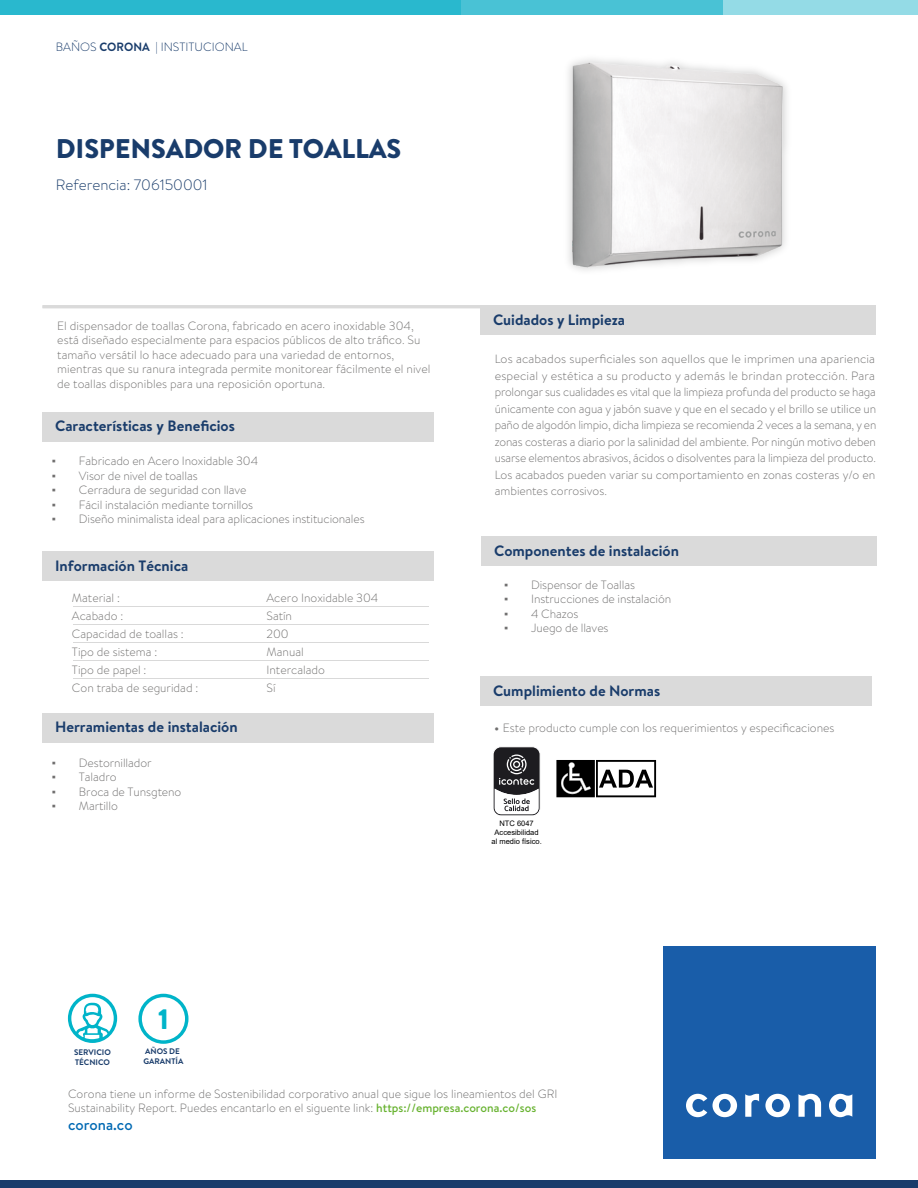
<style>
.page{position:relative;width:918px;height:1188px;background:#fff}
.page>*{position:absolute;margin:0;border:0;box-sizing:border-box;transform-origin:0 0}
.t1{font:900 28.95px "Brandon Grotesque";color:#00b4c9}
.t2{font:900 27px "Brandon Grotesque";letter-spacing:-.005em;color:#193c6b}
.t3{font:700 15px "Brandon Text";color:#193c6b}
.t4{font:300 15px "Brandon Text";color:#193c6b}
.t5{font:500 15px "Brandon Text";color:#0069b3}
.t6{font:300 12px/16.5px "Brandon Text";letter-spacing:-.005em;color:#706f6f;text-align:justify}
.t7{font:300 12px/18px "Brandon Text";color:#71706f}
.t8{font:300 12px "Brandon Text";color:#193c6b}
.t9{font:700 8.1px/9.6px "Brandon Grotesque";color:#193c6b}
.t10{font:7.5px/9px "Arial";color:#000;text-align:center}
.s1{font-weight:700}
.s2{font-family:"Times New Roman";font-weight:400}
.s3{font-weight:500;color:#67b22f}
</style>
<div class="page">
<div style="left:480px;top:676px;width:392px;height:30px;background:#dadada"></div>
<div style="left:663px;top:946px;width:212px;height:213px;background:#195da9"></div>
<svg style="left:686px;top:1094px;width:51px;height:23px"></svg>
<svg style="left:765px;top:1094px;width:25px;height:23px"></svg>
<svg style="left:798px;top:1094px;width:23px;height:23px"></svg>
<svg style="left:829px;top:1094px;width:23px;height:23px"></svg>
<svg style="left:745px;top:1094px;width:14px;height:23px"></svg>
<div style="left:0;top:1181px;width:918px;height:7px;background:#193c6b"></div>
<hr style="left:43px;top:305px;width:829px;height:3px;background:#dadada">
<div style="left:480px;top:305px;width:396px;height:30px;background:#dadada"></div>
<div style="left:42px;top:551px;width:391px;height:30px;background:#dadada"></div>
<hr style="left:73px;top:624px;width:355px;height:1px;background:#d9d9d9">
<hr style="left:73px;top:606px;width:355px;height:1px;background:#d9d9d9">
<hr style="left:73px;top:678px;width:355px;height:1px;background:#d9d9d9">
<hr style="left:73px;top:660px;width:355px;height:1px;background:#d9d9d9">
<hr style="left:73px;top:643px;width:355px;height:1px;background:#d9d9d9">
<div style="left:42px;top:412px;width:391px;height:30px;background:#dadada"></div>
<div style="left:42px;top:713px;width:391px;height:30px;background:#dadada"></div>
<div style="left:481px;top:536px;width:396px;height:30px;background:#dadada"></div>
<svg style="left:493px;top:746px;width:48px;height:70px"></svg>
<div style="left:0;top:0;width:918px;height:14px;background:#94dbe6"></div>
<div style="left:0;top:0;width:722px;height:14px;background:#49c2d5"></div>
<div style="left:0;top:0;width:461px;height:14px;background:#29b8ce"></div>
<svg style="left:68px;top:994px;width:49px;height:49px"></svg>
<svg style="left:138px;top:994px;width:51px;height:50px"></svg>
<img style="left:568px;top:59px;width:219px;height:212px">
<svg style="left:556px;top:760px;width:100px;height:37px"></svg>
<p class="t8" style="left:56px;top:39px;width:193px">BAÑOS <span class="s1">CORONA</span> | INSTITUCIONAL</p>
<h2 class="t2" style="left:56px;top:130px;width:347px">DISPENSADOR DE TOALLAS</h2>
<p class="t4" style="left:56px;top:175px;width:153px">Referencia: 706150001</p>
<p class="t7" style="left:57px;top:318px;width:375px;line-height:14.4px">El dispensador de toallas Corona, fabricado en acero inoxidable 304, está diseñado especialmente para espacios públicos de alto tráfico. Su tamaño versátil lo hace adecuado para una variedad de entornos, mientras que su ranura integrada permite monitorear fácilmente el nivel de toallas disponibles para una reposición oportuna.</p>
<p class="t3" style="left:55px;top:415px;width:181px">Características y Beneficios</p>
<p class="t6" style="left:52px;top:453px;width:208px"><span class="s2">▪</span> Fabricado en Acero Inoxidable 304</p>
<p class="t6" style="left:52px;top:467px;width:147px"><span class="s2">▪</span> Visor de nivel de toallas</p>
<p class="t6" style="left:52px;top:481px;width:196px"><span class="s2">▪</span> Cerradura de seguridad con llave</p>
<p class="t6" style="left:52px;top:496px;width:203px"><span class="s2">▪</span> Fácil instalación mediante tornillos</p>
<p class="t6" style="left:52px;top:510px;width:314px"><span class="s2">▪</span> Diseño minimalista ideal para aplicaciones institucionales</p>
<p class="t3" style="left:55px;top:555px;width:135px">Información Técnica</p>
<p class="t7" style="left:72px;top:588px;width:128px">Material :<br>Acabado :<br>Capacidad de toallas :<br>Tipo de sistema :<br>Tipo de papel :<br>Con traba de seguridad :</p>
<p class="t7" style="left:267px;top:588px;width:113px">Acero Inoxidable 304<br>Satín<br>200<br>Manual<br>Intercalado<br>Sí</p>
<p class="t3" style="left:55px;top:717px;width:184px">Herramientas de instalación</p>
<p class="t6" style="left:52px;top:754px;width:101px"><span class="s2">▪</span> Destornillador</p>
<p class="t6" style="left:52px;top:768px;width:66px"><span class="s2">▪</span> Taladro</p>
<p class="t6" style="left:52px;top:783px;width:131px"><span class="s2">▪</span> Broca de Tunsgteno</p>
<p class="t6" style="left:52px;top:797px;width:68px"><span class="s2">▪</span> Martillo</p>
<p class="t3" style="left:493px;top:310px;width:133px">Cuidados y Limpieza</p>
<p class="t6" style="left:495px;top:350px;width:383px">Los acabados superficiales son aquellos que le imprimen una apariencia especial y estética a su producto y además le brindan protección. Para prolongar sus cualidades es vital que la limpieza profunda del producto se haga únicamente con agua y jabón suave y que en el secado y el brillo se utilice un paño de algodón limpio, dicha limpieza se recomienda 2 veces a la semana, y en zonas costeras a diario por la salinidad del ambiente. Por ningún motivo deben usarse elementos abrasivos, ácidos o disolventes para la limpieza del producto.<br>Los acabados pueden variar su comportamiento en zonas costeras y/o en ambientes corrosivos.</p>
<p class="t3" style="left:494px;top:541px;width:186px">Componentes de instalación</p>
<p class="t6" style="left:504px;top:576px;width:132px"><span class="s2">▪</span> Dispensor de Toallas</p>
<p class="t6" style="left:504px;top:590px;width:169px"><span class="s2">▪</span> Instrucciones de instalación</p>
<p class="t6" style="left:504px;top:605px;width:76px"><span class="s2">▪</span> 4 Chazos</p>
<p class="t6" style="left:504px;top:619px;width:106px"><span class="s2">▪</span> Juego de llaves</p>
<p class="t3" style="left:493px;top:681px;width:169px">Cumplimiento de Normas</p>
<p class="t6" style="left:494px;top:719px;width:342px"><span class="s1">•</span> Este producto cumple con los requerimientos y especificaciones</p>
<p class="t10" style="left:491px;top:819px;width:52px">NTC 6047<br>Accesibilidad al medio físico.</p>
<p class="t9" style="left:74px;top:1048px;width:38px">SERVICIO<br>TÉCNICO</p>
<h1 class="t1" style="left:158px;top:998px;width:12px">1</h1>
<p class="t9" style="left:144px;top:1047px;width:41px">AÑOS DE<br>GARANTÍA</p>
<p class="t6" style="left:68px;top:1086px;width:491px;line-height:14.4px">Corona tiene un informe de Sostenibilidad corporativo anual que sigue los lineamientos del GRI<br>Sustainability Report. Puedes encantarlo en el siguente link: <span class="s3">https://empresa.corona.co/sos</span></p>
<p class="t5" style="left:68px;top:1115px;width:66px">corona.co</p>
</div>
